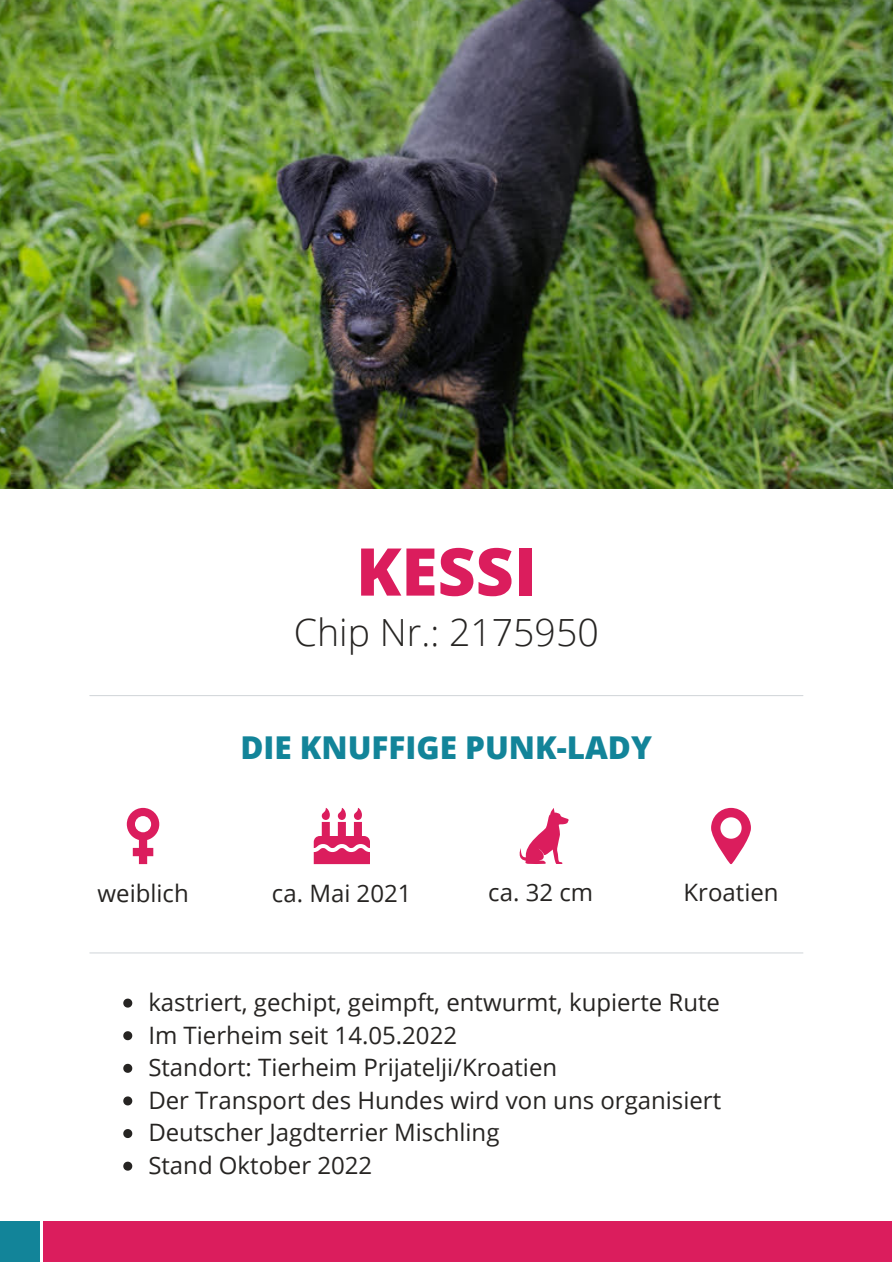
<style>
.page{position:relative;width:893px;height:1264px;background:#fff}
.page>*{position:absolute;margin:0;border:0;box-sizing:border-box;transform-origin:0 0}
.t1{font:800 66px "Open Sans";color:#db1d5d}
.t2{font:300 37.5px "Open Sans";color:#262422}
.t3{font:800 31.5px "Open Sans";color:#128499}
.t4{font:24px/32.5px "Open Sans";color:#262422}
</style>
<div class="page">
<svg style="left:127px;top:807px;width:32px;height:57px"></svg>
<img style="left:0;top:0;width:892px;height:489px">
<div style="left:43px;top:1221px;width:849px;height:41px;background:#db1d5d"></div>
<div style="left:0;top:1221px;width:39px;height:41px;background:#128499"></div>
<hr style="left:90px;top:695px;width:712px;height:1px;background:#d5d9dc">
<svg style="left:314px;top:808px;width:56px;height:56px"></svg>
<svg style="left:519px;top:808px;width:50px;height:56px"></svg>
<svg style="left:711px;top:807px;width:39px;height:57px"></svg>
<hr style="left:90px;top:952px;width:712px;height:1px;background:#d5d9dc">
<svg style="left:123px;top:998px;width:9px;height:9px"></svg>
<svg style="left:123px;top:1031px;width:9px;height:9px"></svg>
<svg style="left:123px;top:1063px;width:9px;height:9px"></svg>
<svg style="left:123px;top:1096px;width:9px;height:9px"></svg>
<svg style="left:123px;top:1129px;width:9px;height:8px"></svg>
<svg style="left:123px;top:1161px;width:9px;height:9px"></svg>
<h1 class="t1" style="left:356px;top:525px;width:182px">KESSI</h1>
<h2 class="t2" style="left:294px;top:606px;width:306px">Chip Nr.: 2175950</h2>
<h3 class="t3" style="left:240px;top:725px;width:413px">DIE KNUFFIGE PUNK-LADY</h3>
<p class="t4" style="left:98px;top:875px;width:93px">weiblich</p>
<p class="t4" style="left:272px;top:875px;width:141px">ca. Mai 2021</p>
<p class="t4" style="left:488px;top:875px;width:106px">ca. 32 cm</p>
<p class="t4" style="left:683px;top:875px;width:96px">Kroatien</p>
<p class="t4" style="left:148px;top:985px;width:574px">kastriert, gechipt, geimpft, entwurmt, kupierte Rute Im Tierheim seit 14.05.2022<br>Standort: Tierheim Prijatelji/Kroatien<br>Der Transport des Hundes wird von uns organisiert Deutscher Jagdterrier Mischling<br>Stand Oktober 2022</p>
</div>
